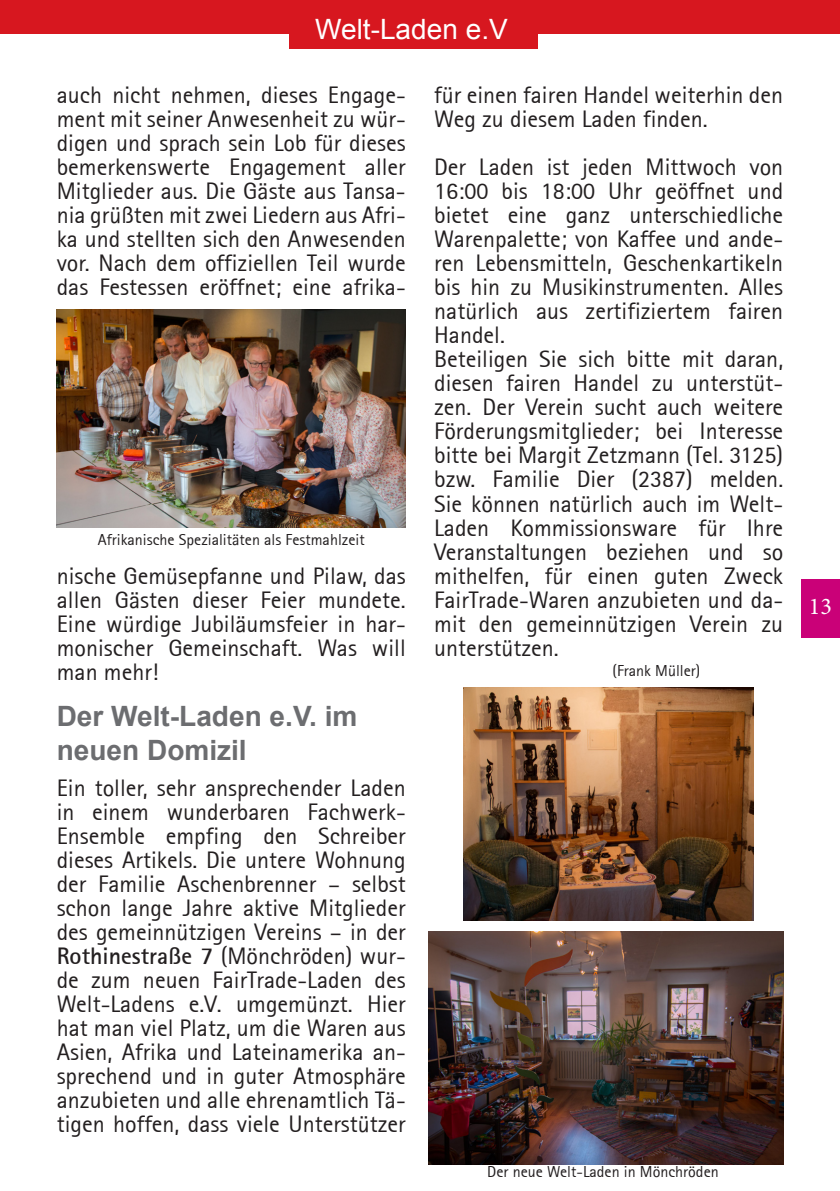
<style>
.page{position:relative;width:840px;height:1191px;background:#fff}
.page>*{position:absolute;margin:0;border:0;box-sizing:border-box;transform-origin:0 0}
.t1{font:700 28px/33.6px "Arial";color:#6c6d70}
.t2{font:28px "Arial";color:#fff}
.t3{font:24px/24px "Rotis Sans Serif 55";color:#231f20;text-align:justify}
.t4{font:24px "Minion Pro";color:#fff}
.t5{font:16px "Rotis Sans Serif 55";color:#231f20}
.s1{font-family:"Rotis Sans Serif Bold 65"}
</style>
<div class="page">
<div style="left:801px;top:579px;width:38px;height:59px;background:#ca0178"></div>
<div style="left:0;top:0;width:839px;height:33px;background:#d7171f"></div>
<div style="left:289px;top:0;width:249px;height:49px;background:#d7171f"></div>
<img style="left:57px;top:309px;width:348px;height:218px">
<img style="left:463px;top:687px;width:290px;height:233px">
<img style="left:428px;top:931px;width:354px;height:233px">
<p class="t2" style="left:315px;top:10px;width:194px">Welt-Laden e.V</p>
<p class="t3" style="left:57px;top:83px;width:350px">auch nicht nehmen, dieses Engage&shy;ment mit seiner Anwesenheit zu wür&shy;digen und sprach sein Lob für dieses bemerkenswerte Engagement aller Mitglieder aus. Die Gäste aus Tansa&shy;nia grüßten mit zwei Liedern aus Afri&shy;ka und stellten sich den Anwesenden vor. Nach dem offiziellen Teil wurde das Festessen eröffnet; eine afrika-</p>
<p class="t5" style="left:98px;top:530px;width:268px">Afrikanische Spezialitäten als Festmahlzeit</p>
<p class="t3" style="left:57px;top:563px;width:350px">nische Gemüsepfanne und Pilaw, das allen Gästen dieser Feier mundete.<br>Eine würdige Jubiläumsfeier in har&shy;monischer Gemeinschaft. Was will man mehr!</p>
<p class="t1" style="left:57px;top:700px;width:302px">Der Welt-Laden e.V. im neuen Domizil</p>
<p class="t3" style="left:57px;top:776px;width:350px">Ein toller, sehr ansprechender Laden in einem wunderbaren Fachwerk-Ensemble empfing den Schreiber dieses Artikels. Die untere Wohnung der Familie Aschenbrenner – selbst schon lange Jahre aktive Mitglieder des gemeinnützigen Vereins – in der <span class="s1">Rothinestraße 7</span> (Mönchröden) wur&shy;de zum neuen FairTrade-Laden des Welt-Ladens e.V. umgemünzt. Hier hat man viel Platz, um die Waren aus Asien, Afrika und Lateinamerika an&shy;sprechend und in guter Atmosphäre anzubieten und alle ehrenamtlich Tä&shy;tigen hoffen, dass viele Unterstützer</p>
<p class="t3" style="left:434px;top:83px;width:350px">für einen fairen Handel weiterhin den<br>Weg zu diesem Laden finden.</p>
<p class="t3" style="left:434px;top:155px;width:350px;text-align:left">Der Laden ist jeden Mittwoch von<br>16:00 bis 18:00 Uhr geöffnet und bietet eine ganz unterschiedliche<br>Warenpalette; von Kaffee und ande&shy;ren Lebensmitteln, Geschenkartikeln bis hin zu Musikinstrumenten. Alles natürlich aus zertifiziertem fairen<br>Handel.<br>Beteiligen Sie sich bitte mit daran, diesen fairen Handel zu unterstüt&shy;zen. Der Verein sucht auch weitere<br>Förderungsmitglieder; bei Interesse bitte bei Margit Zetzmann (Tel. 3125) bzw. Familie Dier (2387) melden.<br>Sie können natürlich auch im Welt-<br>Laden Kommissionsware für Ihre<br>Veranstaltungen beziehen und so mithelfen, für einen guten Zweck<br>FairTrade-Waren anzubieten und da&shy;mit den gemeinnützigen Verein zu unterstützen.</p>
<p class="t5" style="left:612px;top:660px;width:89px">(Frank Müller)</p>
<p class="t5" style="left:487px;top:1162px;width:233px">Der neue Welt-Laden in Mönchröden</p>
<p class="t4" style="left:808px;top:590px;width:25px">13</p>
</div>
